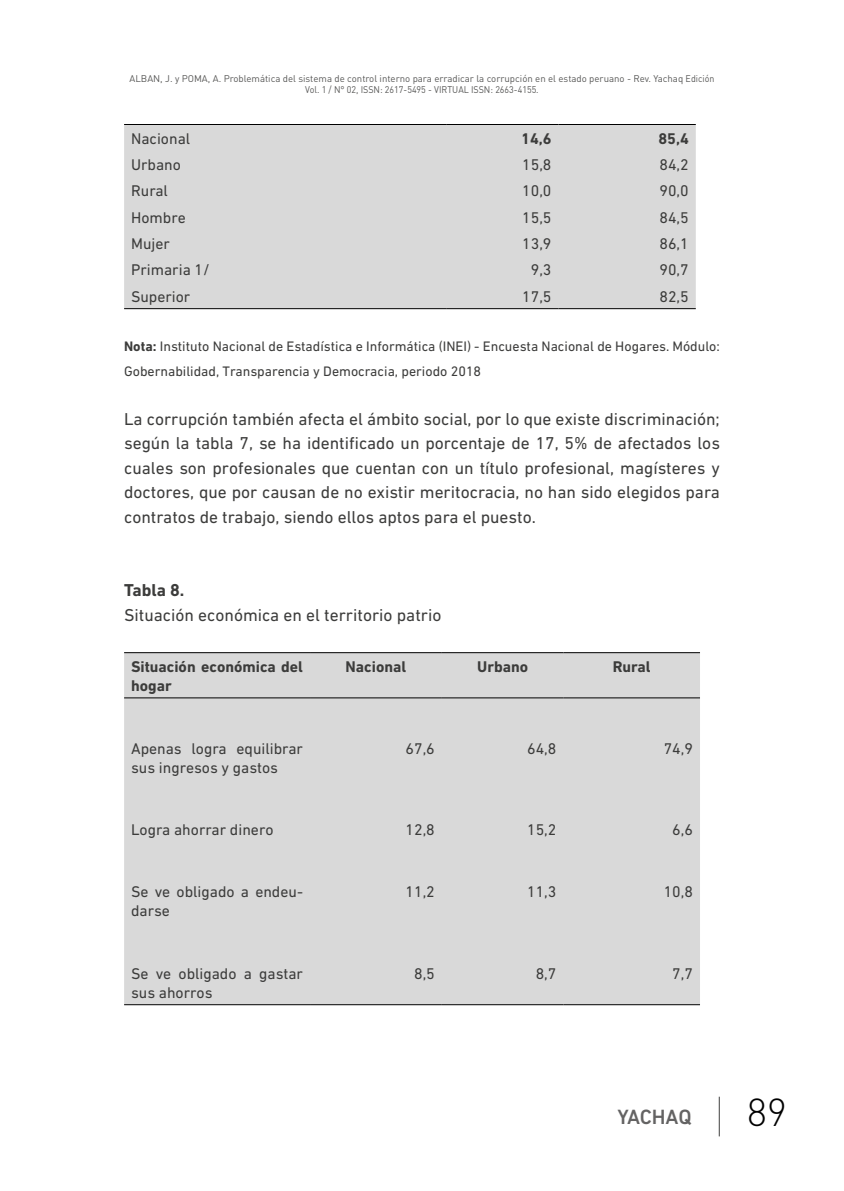
<style>
.page{position:relative;width:844px;height:1191px;background:#fff}
.page>*{position:absolute;margin:0;border:0;box-sizing:border-box;transform-origin:0 0}
.t1{font:300 38.5px "DIN Pro";color:#000}
.t2{font:500 21px "DIN Next CYR";color:#646363}
.t3{font:17.5px/24.5px "DIN Next CYR";color:#3c3c3b;text-align:justify}
.t4{font:700 17.5px "DIN Next CYR";color:#3c3c3b}
.t5{font:15.75px/18.9px "DIN Next CYR";color:#3c3c3b}
.t6{font:700 15.75px/18.9px "DIN Next CYR";color:#3c3c3b}
.t7{font:14px/24.5px "DIN Next CYR";color:#3c3c3b}
.t8{font:9.62px/11.5px "DIN Pro";color:#575756;text-align:center}
.s1{font-weight:700}
</style>
<div class="page">
<hr style="left:718px;top:1096px;width:1px;height:40px;background:#575756">
<div style="left:124px;top:125px;width:571px;height:183px;background:#d9d9d9"></div>
<hr style="left:124px;top:124px;width:322px;height:1px;background:#000">
<hr style="left:446px;top:124px;width:112px;height:1px;background:#000">
<hr style="left:558px;top:124px;width:137px;height:1px;background:#000">
<hr style="left:124px;top:308px;width:322px;height:1px;background:#000">
<hr style="left:446px;top:308px;width:112px;height:1px;background:#000">
<hr style="left:558px;top:308px;width:137px;height:1px;background:#000">
<div style="left:124px;top:653px;width:575px;height:351px;background:#d9d9d9"></div>
<hr style="left:124px;top:652px;width:186px;height:1px;background:#000">
<hr style="left:310px;top:652px;width:131px;height:1px;background:#000">
<hr style="left:441px;top:652px;width:122px;height:1px;background:#000">
<hr style="left:563px;top:652px;width:136px;height:1px;background:#000">
<hr style="left:124px;top:697px;width:186px;height:1px;background:#000">
<hr style="left:310px;top:697px;width:131px;height:1px;background:#000">
<hr style="left:441px;top:697px;width:122px;height:1px;background:#000">
<hr style="left:563px;top:697px;width:136px;height:1px;background:#000">
<hr style="left:124px;top:1004px;width:186px;height:1px;background:#000">
<hr style="left:310px;top:1004px;width:131px;height:1px;background:#000">
<hr style="left:441px;top:1004px;width:122px;height:1px;background:#000">
<hr style="left:563px;top:1004px;width:136px;height:1px;background:#000">
<p class="t8" style="left:129px;top:72px;width:586px">ALBAN, J. y POMA, A. Problemática del sistema de control interno para erradicar la corrupción en el estado peruano - Rev. Yachaq Edición<br>Vol. 1 / N° 02, ISSN: 2617-5495 - VIRTUAL ISSN: 2663-4155.</p>
<p class="t5" style="left:131px;top:129px;width:61px">Nacional</p>
<p class="t6" style="left:521px;top:129px;width:32px">14,6</p>
<p class="t6" style="left:658px;top:129px;width:32px">85,4</p>
<p class="t5" style="left:131px;top:155px;width:51px">Urbano</p>
<p class="t5" style="left:522px;top:155px;width:31px">15,8</p>
<p class="t5" style="left:659px;top:155px;width:31px">84,2</p>
<p class="t5" style="left:131px;top:181px;width:38px">Rural</p>
<p class="t5" style="left:522px;top:181px;width:31px">10,0</p>
<p class="t5" style="left:659px;top:181px;width:31px">90,0</p>
<p class="t5" style="left:131px;top:208px;width:56px">Hombre</p>
<p class="t5" style="left:522px;top:208px;width:31px">15,5</p>
<p class="t5" style="left:659px;top:208px;width:31px">84,5</p>
<p class="t5" style="left:131px;top:234px;width:40px">Mujer</p>
<p class="t5" style="left:522px;top:234px;width:31px">13,9</p>
<p class="t5" style="left:659px;top:234px;width:31px">86,1</p>
<p class="t5" style="left:131px;top:260px;width:80px">Primaria 1/</p>
<p class="t5" style="left:530px;top:260px;width:22px">9,3</p>
<p class="t5" style="left:659px;top:260px;width:31px">90,7</p>
<p class="t5" style="left:131px;top:287px;width:61px">Superior</p>
<p class="t5" style="left:522px;top:287px;width:31px">17,5</p>
<p class="t5" style="left:659px;top:287px;width:31px">82,5</p>
<p class="t7" style="left:124px;top:334px;width:597px"><span class="s1">Nota:</span> Instituto Nacional de Estadística e Informática (INEI) - Encuesta Nacional de Hogares. Módulo:<br>Gobernabilidad, Transparencia y Democracia, periodo 2018</p>
<p class="t3" style="left:124px;top:406px;width:597px">La corrupción también afecta el ámbito social, por lo que existe discriminación; según la tabla 7, se ha identificado un porcentaje de 17, 5% de afectados los cuales son profesionales que cuentan con un título profesional, magísteres y doctores, que por causan de no existir meritocracia, no han sido elegidos para contratos de trabajo, siendo ellos aptos para el puesto.</p>
<p class="t4" style="left:124px;top:580px;width:62px">Tabla 8.</p>
<p class="t3" style="left:124px;top:602px;width:319px">Situación económica en el territorio patrio</p>
<p class="t6" style="left:131px;top:657px;width:173px">Situación económica del hogar</p>
<p class="t6" style="left:345px;top:657px;width:62px">Nacional</p>
<p class="t6" style="left:477px;top:657px;width:52px">Urbano</p>
<p class="t6" style="left:612px;top:657px;width:39px">Rural</p>
<p class="t5" style="left:131px;top:738px;width:173px">Apenas logra equilibrar sus ingresos y gastos</p>
<p class="t5" style="left:405px;top:738px;width:31px">67,6</p>
<p class="t5" style="left:527px;top:738px;width:31px">64,8</p>
<p class="t5" style="left:663px;top:738px;width:31px">74,9</p>
<p class="t5" style="left:131px;top:820px;width:144px">Logra ahorrar dinero</p>
<p class="t5" style="left:405px;top:820px;width:31px">12,8</p>
<p class="t5" style="left:527px;top:820px;width:31px">15,2</p>
<p class="t5" style="left:672px;top:820px;width:22px">6,6</p>
<p class="t5" style="left:131px;top:882px;width:173px">Se ve obligado a endeu&shy;darse</p>
<p class="t5" style="left:405px;top:882px;width:31px">11,2</p>
<p class="t5" style="left:527px;top:882px;width:31px">11,3</p>
<p class="t5" style="left:663px;top:882px;width:31px">10,8</p>
<p class="t5" style="left:131px;top:963px;width:173px">Se ve obligado a gastar sus ahorros</p>
<p class="t5" style="left:414px;top:963px;width:22px">8,5</p>
<p class="t5" style="left:535px;top:963px;width:22px">8,7</p>
<p class="t5" style="left:672px;top:963px;width:22px">7,7</p>
<p class="t2" style="left:617px;top:1104px;width:76px">YACHAQ</p>
<h1 class="t1" style="left:747px;top:1086px;width:41px">89</h1>
</div>
